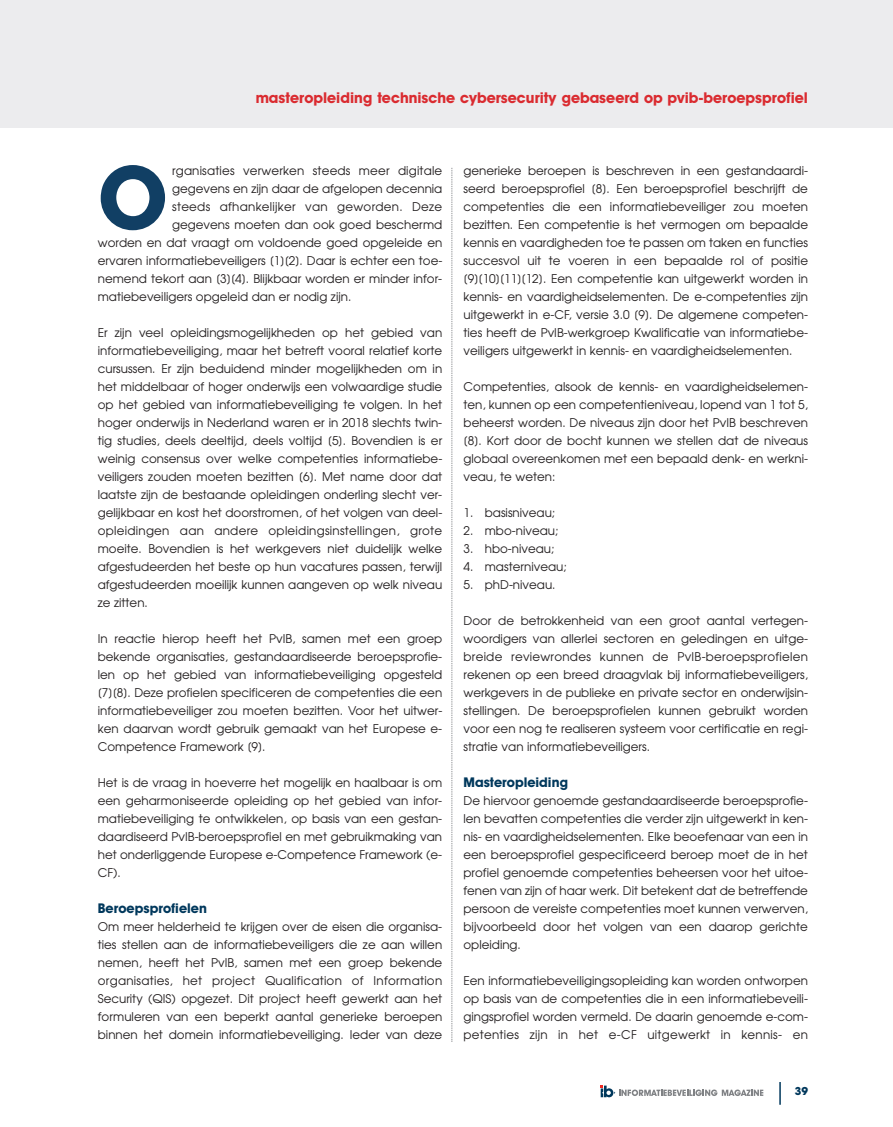
<style>
.page{position:relative;width:893px;height:1127px;background:#fff}
.page>*{position:absolute;margin:0;border:0;box-sizing:border-box;transform-origin:0 0}
.t1{font:700 84.9px "Avant Garde";color:#113f64}
.t2{font:700 15px "Avant Garde IT Cby BT";color:#da2b30}
.t3{font:700 13.5px "Avant Garde IT Cby BT";color:#00385c}
.t4{font:12px/18px "Avant Garde";color:#231f20;text-align:justify}
.t5{font:12px "Avant Garde";letter-spacing:.02em;color:#231f20}
.t6{font:700 10.8px "Avant Garde";color:#00385c}
</style>
<div class="page">
<div style="left:0;top:0;width:893px;height:128px;background:#ececee"></div>
<svg style="left:601px;top:1085px;width:162px;height:12px"></svg>
<hr style="left:779px;top:1082px;width:2px;height:23px;background:#00385c">
<svg style="left:452px;top:168px;width:1px;height:874px"></svg>
<p class="t2" style="left:256px;top:92px;width:554px">masteropleiding technische cybersecurity gebaseerd op pvib-beroepsprofiel</p>
<h1 class="t1" style="left:98px;top:166px;width:72px">O</h1>
<p class="t4" style="left:172px;top:162px;width:272px">rganisaties verwerken steeds meer digitale</p>
<p class="t4" style="left:172px;top:180px;width:272px">gegevens en zijn daar de afgelopen decennia</p>
<p class="t5" style="left:172px;top:200px;width:272px">steeds afhankelijker van geworden. Deze</p>
<p class="t4" style="left:172px;top:216px;width:272px">gegevens moeten dan ook goed beschermd</p>
<p class="t4" style="left:98px;top:234px;width:346px">worden en dat vraagt om voldoende goed opgeleide en</p>
<p class="t4" style="left:98px;top:252px;width:346px">ervaren informatiebeveiligers [1][2]. Daar is echter een toe-</p>
<p class="t4" style="left:98px;top:270px;width:346px">nemend tekort aan [3][4]. Blijkbaar worden er minder infor-</p>
<p class="t4" style="left:98px;top:288px;width:255px">matiebeveiligers opgeleid dan er nodig zijn.</p>
<p class="t4" style="left:98px;top:324px;width:346px">Er zijn veel opleidingsmogelijkheden op het gebied van informatiebeveiliging, maar het betreft vooral relatief korte cursussen. Er zijn beduidend minder mogelijkheden om in het middelbaar of hoger onderwijs een volwaardige studie op het gebied van informatiebeveiliging te volgen. In het hoger onderwijs in Nederland waren er in 2018 slechts twin&shy;tig studies, deels deeltijd, deels voltijd [5]. Bovendien is er weinig consensus over welke competenties informatiebe&shy;veiligers zouden moeten bezitten [6]. Met name door dat laatste zijn de bestaande opleidingen onderling slecht ver&shy;gelijkbaar en kost het doorstromen, of het volgen van deel&shy;opleidingen aan andere opleidingsinstellingen, grote moeite. Bovendien is het werkgevers niet duidelijk welke afgestudeerden het beste op hun vacatures passen, terwijl afgestudeerden moeilijk kunnen aangeven op welk niveau ze zitten.</p>
<p class="t4" style="left:98px;top:630px;width:346px">In reactie hierop heeft het PvIB, samen met een groep bekende organisaties, gestandaardiseerde beroepsprofie&shy;len op het gebied van informatiebeveiliging opgesteld [7][8]. Deze profielen specificeren de competenties die een informatiebeveiliger zou moeten bezitten. Voor het uitwer&shy;ken daarvan wordt gebruik gemaakt van het Europese e-Competence Framework [9].</p>
<p class="t4" style="left:98px;top:774px;width:346px">Het is de vraag in hoeverre het mogelijk en haalbaar is om een geharmoniseerde opleiding op het gebied van infor&shy;matiebeveiliging te ontwikkelen, op basis van een gestan&shy;daardiseerd PvIB-beroepsprofiel en met gebruikmaking van het onderliggende Europese e-Competence Framework (e-CF).</p>
<p class="t3" style="left:98px;top:903px;width:111px">Beroepsprofielen</p>
<p class="t4" style="left:98px;top:918px;width:346px">Om meer helderheid te krijgen over de eisen die organisa&shy;ties stellen aan de informatiebeveiligers die ze aan willen nemen, heeft het PvIB, samen met een groep bekende organisaties, het project Qualification of Information Security (QIS) opgezet. Dit project heeft gewerkt aan het formuleren van een beperkt aantal generieke beroepen binnen het domein informatiebeveiliging. Ieder van deze</p>
<p class="t4" style="left:464px;top:162px;width:346px">generieke beroepen is beschreven in een gestandaardi&shy;seerd beroepsprofiel [8]. Een beroepsprofiel beschrijft de competenties die een informatiebeveiliger zou moeten bezitten. Een competentie is het vermogen om bepaalde kennis en vaardigheden toe te passen om taken en functies succesvol uit te voeren in een bepaalde rol of positie [9][10][11][12]. Een competentie kan uitgewerkt worden in kennis- en vaardigheidselementen. De e-competenties zijn uitgewerkt in e-CF, versie 3.0 [9]. De algemene competen&shy;ties heeft de PvIB-werkgroep Kwalificatie van informatiebe&shy;veiligers uitgewerkt in kennis- en vaardigheidselementen.</p>
<p class="t4" style="left:464px;top:378px;width:346px">Competenties, alsook de kennis- en vaardigheidselemen&shy;ten, kunnen op een competentieniveau, lopend van 1 tot 5, beheerst worden. De niveaus zijn door het PvIB beschreven [8]. Kort door de bocht kunnen we stellen dat de niveaus globaal overeenkomen met een bepaald denk- en werkni&shy;veau, te weten:</p>
<p class="t4" style="left:464px;top:504px;width:93px">1. basisniveau;</p>
<p class="t4" style="left:464px;top:522px;width:96px">2. mbo-niveau;</p>
<p class="t4" style="left:464px;top:540px;width:92px">3. hbo-niveau;</p>
<p class="t4" style="left:464px;top:558px;width:105px">4. masterniveau;</p>
<p class="t4" style="left:464px;top:576px;width:93px">5. phD-niveau.</p>
<p class="t4" style="left:463px;top:612px;width:346px">Door de betrokkenheid van een groot aantal vertegen&shy;woordigers van allerlei sectoren en geledingen en uitge&shy;breide reviewrondes kunnen de PvIB-beroepsprofielen rekenen op een breed draagvlak bij informatiebeveiligers, werkgevers in de publieke en private sector en onderwijsin&shy;stellingen. De beroepsprofielen kunnen gebruikt worden voor een nog te realiseren systeem voor certificatie en regi&shy;stratie van informatiebeveiligers.</p>
<p class="t3" style="left:463px;top:777px;width:106px">Masteropleiding</p>
<p class="t4" style="left:463px;top:792px;width:346px">De hiervoor genoemde gestandaardiseerde beroepsprofie&shy;len bevatten competenties die verder zijn uitgewerkt in ken&shy;nis- en vaardigheidselementen. Elke beoefenaar van een in een beroepsprofiel gespecificeerd beroep moet de in het profiel genoemde competenties beheersen voor het uitoe&shy;fenen van zijn of haar werk. Dit betekent dat de betreffende persoon de vereiste competenties moet kunnen verwerven, bijvoorbeeld door het volgen van een daarop gerichte opleiding.</p>
<p class="t4" style="left:463px;top:972px;width:346px">Een informatiebeveiligingsopleiding kan worden ontworpen op basis van de competenties die in een informatiebeveili&shy;gingsprofiel worden vermeld. De daarin genoemde e-com&shy;petenties zijn in het e-CF uitgewerkt in kennis- en</p>
<p class="t6" style="left:795px;top:1087px;width:15px">39</p>
</div>
